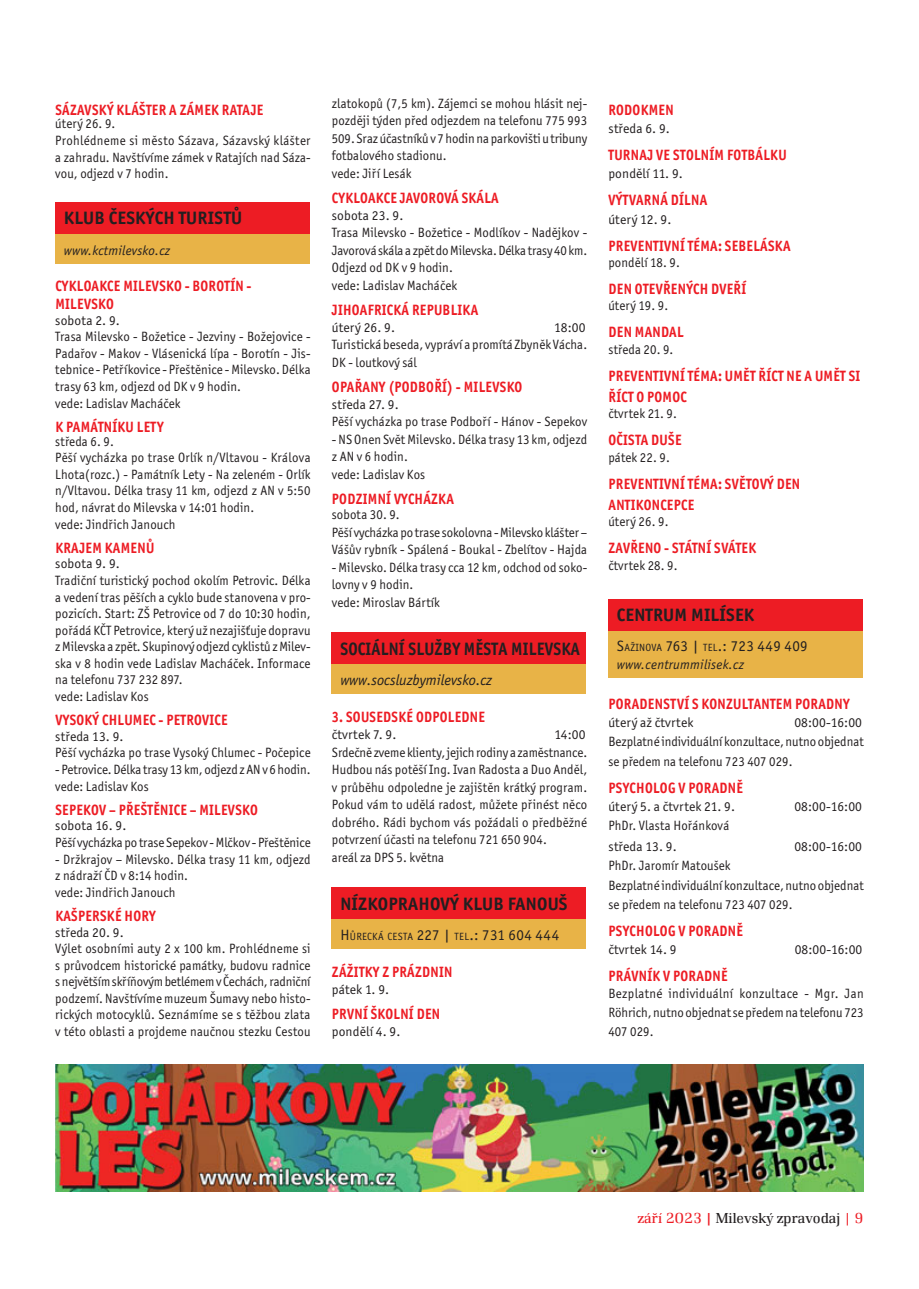
<style>
.page{position:relative;width:919px;height:1289px;background:#fff}
.page>*{position:absolute;margin:0;border:0;box-sizing:border-box;transform-origin:0 0}
.t1{font:700 18px "Officina Sans Itc TOT";letter-spacing:.015em;color:#231f20}
.t2{font:700 18px "Officina Sans Itc TOT";letter-spacing:.015em;color:#231f20;scale:.9 1}
.t3{font:700 15px/21px "Officina Sans Itc TOT";letter-spacing:.025em;color:#ed1c24;scale:.9 1}
.t4{font:15px "Officina Sans Itc TOT";letter-spacing:.02em;color:#231f20}
.t5{font:300 15px "Renault TOT";color:#231f20}
.t6{font:italic 15px "Officina Sans Itc TOT";color:#231f20}
.t7{font:13.5px/16.5px "Officina Sans Itc TOT";letter-spacing:.01em;color:#231f20}
.t8{font:13.5px/16.5px "Officina Sans Itc TOT";letter-spacing:.01em;color:#231f20;scale:.95 1}
.t9{font:italic 13.5px "Officina Sans Itc TOT";letter-spacing:.02em;color:#231f20}
.s1{font-size:10.5px}
.s2{color:#ed1c24}
.s3{font-weight:500;color:#ed1c24}
</style>
<div class="page">
<div style="left:332px;top:632px;width:254px;height:32px;background:#ed1c24"></div>
<div style="left:332px;top:664px;width:254px;height:30px;background:#e8b347"></div>
<div style="left:55px;top:202px;width:254px;height:32px;background:#ed1c24"></div>
<div style="left:55px;top:234px;width:254px;height:29px;background:#e8b347"></div>
<div style="left:332px;top:887px;width:254px;height:32px;background:#ed1c24"></div>
<div style="left:332px;top:919px;width:254px;height:30px;background:#e8b347"></div>
<div style="left:608px;top:599px;width:254px;height:31px;background:#ed1c24"></div>
<div style="left:608px;top:630px;width:254px;height:47px;background:#e8b347"></div>
<img style="left:55px;top:1064px;width:808px;height:127px">
<p class="t3" style="left:55px;top:99px;width:232px">SÁZAVSKÝ KLÁŠTER A ZÁMEK RATAJE</p>
<p class="t8" style="left:55px;top:117px;width:270px">úterý 26. 9.<br>Prohlédneme si město Sázava, Sázavský klášter a zahradu. Navštívíme zámek v Ratajích nad Sáza&shy;vou, odjezd v 7 hodin.</p>
<h1 class="t1" style="left:64px;top:212px;width:180px">KLUB ČESKÝCH TURISTŮ</h1>
<p class="t9" style="left:64px;top:243px;width:108px">www.kctmilevsko.cz</p>
<p class="t3" style="left:55px;top:276px;width:219px;line-height:18.3px">CYKLOAKCE MILEVSKO - BOROTÍN -<br>MILEVSKO</p>
<p class="t7" style="left:55px;top:313px;width:257px">sobota 2. 9.<br>Trasa Milevsko - Božetice - Jezviny - Božejovice - Padařov - Makov - Vlásenická lípa - Borotín - Jis&shy;tebnice - Petříkovice - Přeštěnice - Milevsko. Délka trasy 63 km, odjezd od DK v 9 hodin.<br>vede: Ladislav Macháček</p>
<p class="t3" style="left:55px;top:416px;width:122px">K PAMÁTNÍKU LETY</p>
<p class="t8" style="left:55px;top:434px;width:270px">středa 6. 9.<br>Pěší vycházka po trase Orlík n/Vltavou - Králova Lhota(rozc.) - Památník Lety - Na zeleném - Orlík n/Vltavou. Délka trasy 11 km, odjezd z AN v 5:50 hod, návrat do Milevska v 14:01 hodin.<br>vede: Jindřich Janouch</p>
<p class="t3" style="left:55px;top:537px;width:111px">KRAJEM KAMENŮ</p>
<p class="t7" style="left:55px;top:556px;width:257px">sobota 9. 9.<br>Tradiční turistický pochod okolím Petrovic. Délka a vedení tras pěších a cyklo bude stanovena v pro&shy;pozicích. Start: ZŠ Petrovice od 7 do 10:30 hodin, pořádá KČT Petrovice, který už nezajišťuje dopravu z Milevska a zpět. Skupinový odjezd cyklistů z Milev&shy;ska v 8 hodin vede Ladislav Macháček. Informace na telefonu 737 232 897.<br>vede: Ladislav Kos</p>
<p class="t3" style="left:55px;top:709px;width:193px">VYSOKÝ CHLUMEC - PETROVICE</p>
<p class="t7" style="left:55px;top:729px;width:257px">středa 13. 9.<br>Pěší vycházka po trase Vysoký Chlumec - Počepice</p>
<p class="t8" style="left:55px;top:762px;width:270px">- Petrovice. Délka trasy 13 km, odjezd z AN v 6 hodin. vede: Ladislav Kos</p>
<p class="t3" style="left:55px;top:799px;width:226px">SEPEKOV – PŘEŠTĚNICE – MILEVSKO</p>
<p class="t7" style="left:55px;top:818px;width:257px">sobota 16. 9.<br>Pěší vycházka po trase Sepekov - Mlčkov - Přeštěnice</p>
<p class="t8" style="left:55px;top:851px;width:270px">- Držkrajov – Milevsko. Délka trasy 11 km, odjezd z nádraží ČD v 8:14 hodin.<br>vede: Jindřich Janouch</p>
<p class="t3" style="left:55px;top:905px;width:113px">KAŠPERSKÉ HORY</p>
<p class="t7" style="left:55px;top:924px;width:257px">středa 20. 9.<br>Výlet osobními auty 2 x 100 km. Prohlédneme si s průvodcem historické památky, budovu radnice s největším skříňovým betlémem v Čechách, radniční podzemí. Navštívíme muzeum Šumavy nebo histo&shy;rických motocyklů. Seznámíme se s těžbou zlata v této oblasti a projdeme naučnou stezku Cestou</p>
<p class="t8" style="left:332px;top:95px;width:270px;line-height:17.5px">zlatokopů (7,5 km). Zájemci se mohou hlásit nej&shy;později týden před odjezdem na telefonu 775 993<br>509. Sraz účastníků v 7 hodin na parkovišti u tribuny fotbalového stadionu.<br>vede: Jiří Lesák</p>
<p class="t3" style="left:332px;top:187px;width:187px">CYKLOAKCE JAVOROVÁ SKÁLA</p>
<p class="t7" style="left:332px;top:207px;width:257px;line-height:17.5px">sobota 23. 9.<br>Trasa Milevsko - Božetice - Modlíkov - Nadějkov -<br>Javorová skála a zpět do Milevska. Délka trasy 40 km.<br>Odjezd od DK v 9 hodin.<br>vede: Ladislav Macháček</p>
<p class="t3" style="left:332px;top:299px;width:164px">JIHOAFRICKÁ REPUBLIKA</p>
<p class="t7" style="left:332px;top:320px;width:65px">úterý 26. 9.</p>
<p class="t7" style="left:332px;top:319px;width:257px;line-height:17.5px;text-indent:222px">18:00<br>Turistická beseda, vypráví a promítá Zbyněk Vácha.<br>DK - loutkový sál</p>
<p class="t3" style="left:332px;top:376px;width:213px">OPAŘANY (PODBOŘÍ) - MILEVSKO</p>
<p class="t7" style="left:332px;top:396px;width:257px;line-height:17.5px">středa 27. 9.<br>Pěší vycházka po trase Podboří - Hánov - Sepekov</p>
<p class="t8" style="left:332px;top:431px;width:270px;line-height:17.5px">- NS Onen Svět Milevsko. Délka trasy 13 km, odjezd z AN v 6 hodin.<br>vede: Ladislav Kos</p>
<p class="t3" style="left:332px;top:488px;width:137px">PODZIMNÍ VYCHÁZKA</p>
<p class="t8" style="left:332px;top:507px;width:270px;line-height:17.5px">sobota 30. 9.<br>Pěší vycházka po trase sokolovna - Milevsko klášter –<br>Vášův rybník - Spálená - Boukal - Zbelítov - Hajda</p>
<p class="t8" style="left:332px;top:559px;width:270px;line-height:17.5px">- Milevsko. Délka trasy cca 12 km, odchod od soko&shy;lovny v 9 hodin.<br>vede: Miroslav Bártík</p>
<h1 class="t2" style="left:340px;top:642px;width:268px">SOCIÁLNÍ SLUŽBY MĚSTA MILEVSKA</h1>
<p class="t6" style="left:340px;top:671px;width:153px">www.socsluzbymilevsko.cz</p>
<p class="t3" style="left:332px;top:706px;width:171px">3. SOUSEDSKÉ ODPOLEDNE</p>
<p class="t7" style="left:332px;top:727px;width:66px">čtvrtek 7. 9.</p>
<p class="t7" style="left:332px;top:726px;width:257px;line-height:17.5px;text-indent:222px">14:00<br>Srdečně zveme klienty, jejich rodiny a zaměstnance.<br>Hudbou nás potěší Ing. Ivan Radosta a Duo Anděl, v průběhu odpoledne je zajištěn krátký program.<br>Pokud vám to udělá radost, můžete přinést něco dobrého. Rádi bychom vás požádali o předběžné potvrzení účasti na telefonu 721 650 904.<br>areál za DPS 5. května</p>
<h1 class="t1" style="left:340px;top:897px;width:229px">NÍZKOPRAHOVÝ KLUB FANOUŠ</h1>
<p class="t4" style="left:340px;top:929px;width:220px">H<span class="s1">ŮRECKÁ CESTA</span> 227 | <span class="s1">TEL</span>.: 731 604 444</p>
<p class="t3" style="left:332px;top:961px;width:135px">ZÁŽITKY Z PRÁZDNIN</p>
<p class="t7" style="left:332px;top:982px;width:59px">pátek 1. 9.</p>
<p class="t3" style="left:332px;top:1003px;width:122px">PRVNÍ ŠKOLNÍ DEN</p>
<p class="t7" style="left:332px;top:1024px;width:70px">pondělí 4. 9.</p>
<p class="t3" style="left:608px;top:99px;width:74px">RODOKMEN</p>
<p class="t7" style="left:608px;top:121px;width:63px">středa 6. 9.</p>
<p class="t3" style="left:608px;top:144px;width:199px">TURNAJ VE STOLNÍM FOTBÁLKU</p>
<p class="t7" style="left:608px;top:166px;width:76px">pondělí 11. 9.</p>
<p class="t3" style="left:608px;top:189px;width:111px">VÝTVARNÁ DÍLNA</p>
<p class="t7" style="left:608px;top:212px;width:64px">úterý 12. 9.</p>
<p class="t3" style="left:608px;top:235px;width:204px">PREVENTIVNÍ TÉMA: SEBELÁSKA</p>
<p class="t8" style="left:608px;top:255px;width:77px">pondělí 18. 9.</p>
<p class="t3" style="left:608px;top:278px;width:154px">DEN OTEVŘENÝCH DVEŘÍ</p>
<p class="t8" style="left:608px;top:299px;width:64px">úterý 19. 9.</p>
<p class="t3" style="left:608px;top:322px;width:85px">DEN MANDAL</p>
<p class="t8" style="left:608px;top:342px;width:70px">středa 20. 9.</p>
<p class="t3" style="left:608px;top:365px;width:281px">PREVENTIVNÍ TÉMA: UMĚT ŘÍCT NE A UMĚT SI<br>ŘÍCT O POMOC</p>
<p class="t8" style="left:608px;top:407px;width:74px">čtvrtek 21. 9.</p>
<p class="t3" style="left:608px;top:430px;width:83px">OČISTA DUŠE</p>
<p class="t8" style="left:608px;top:450px;width:66px">pátek 22. 9.</p>
<p class="t3" style="left:608px;top:473px;width:214px">PREVENTIVNÍ TÉMA: SVĚTOVÝ DEN<br>ANTIKONCEPCE</p>
<p class="t8" style="left:608px;top:514px;width:65px">úterý 26. 9.</p>
<p class="t3" style="left:608px;top:537px;width:165px">ZAVŘENO - STÁTNÍ SVÁTEK</p>
<p class="t8" style="left:608px;top:558px;width:74px">čtvrtek 28. 9.</p>
<h1 class="t1" style="left:617px;top:609px;width:139px">CENTRUM MILÍSEK</h1>
<p class="t4" style="left:617px;top:641px;width:192px">S<span class="s1">AŽINOVA</span> 763 | <span class="s1">TEL</span>.: 723 449 409</p>
<p class="t9" style="left:617px;top:657px;width:128px">www.centrummilisek.cz</p>
<p class="t3" style="left:608px;top:693px;width:269px">PORADENSTVÍ S KONZULTANTEM PORADNY</p>
<p class="t7" style="left:608px;top:715px;width:86px">úterý až čtvrtek</p>
<p class="t7" style="left:608px;top:714px;width:257px;line-height:19.2px;text-align:justify;text-indent:186px">08:00-16:00<br>Bezplatné individuální konzultace, nutno objednat se předem na telefonu 723 407 029.</p>
<p class="t3" style="left:608px;top:777px;width:151px">PSYCHOLOG V PORADNĚ</p>
<p class="t7" style="left:608px;top:799px;width:128px">úterý 5. a čtvrtek 21. 9.</p>
<p class="t7" style="left:794px;top:799px;width:69px">08:00-16:00</p>
<p class="t8" style="left:608px;top:816px;width:129px;line-height:21px">PhDr. Vlasta Hořánková středa 13. 9.</p>
<p class="t7" style="left:794px;top:839px;width:69px">08:00-16:00</p>
<p class="t8" style="left:608px;top:857px;width:270px;line-height:19.2px">PhDr. Jaromír Matoušek<br>Bezplatné individuální konzultace, nutno objednat se předem na telefonu 723 407 029.</p>
<p class="t3" style="left:608px;top:920px;width:151px">PSYCHOLOG V PORADNĚ</p>
<p class="t7" style="left:608px;top:942px;width:70px">čtvrtek 14. 9</p>
<p class="t7" style="left:794px;top:942px;width:69px">08:00-16:00</p>
<p class="t3" style="left:608px;top:965px;width:134px">PRÁVNÍK V PORADNĚ</p>
<p class="t8" style="left:608px;top:984px;width:270px;line-height:19.2px;text-align:justify">Bezplatné individuální konzultace - Mgr. Jan Röhrich, nutno objednat se předem na telefonu 723<br>407 029.</p>
<p class="t5" style="left:637px;top:1212px;width:228px"><span class="s2">září 2023</span> <span class="s3">|</span> Milevský zpravodaj <span class="s2">| 9</span></p>
</div>
